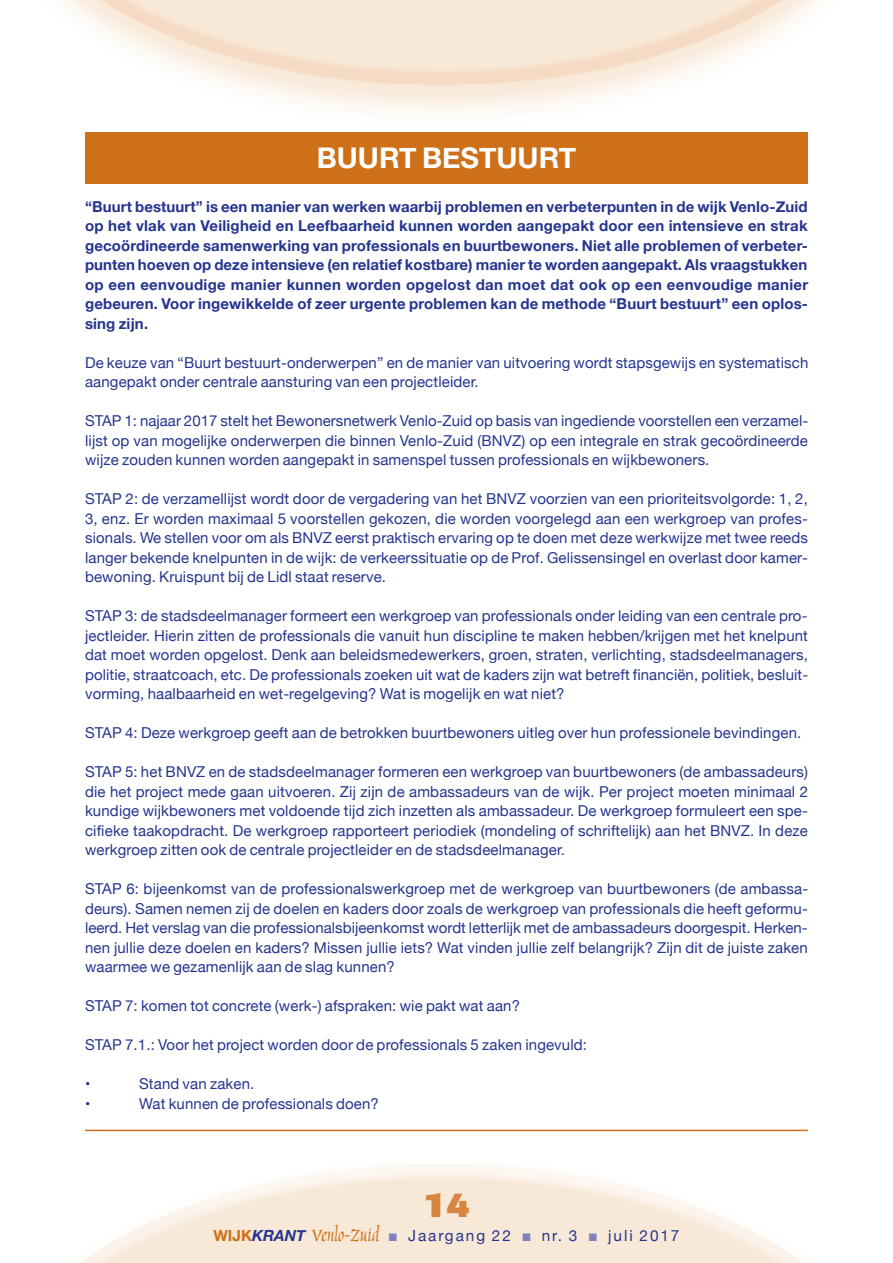
<style>
.page{position:relative;width:893px;height:1263px;background:#fff}
.page>*{position:absolute;margin:0;border:0;box-sizing:border-box;transform-origin:0 0}
.t1{font:800 36px "Imago";color:#d7863f}
.t2{font:700 28.5px "Helvetica Neue";color:#fff}
.t3{font:24.3px "Marigold";color:#ce7018}
.t4{font:15.3px "Helvetica Neue";letter-spacing:.125em;color:#25358f}
.t5{font:15px/19.5px "Helvetica Neue";letter-spacing:.01em;color:#25358f;text-align:justify}
.t6{font:700 15px/19.5px "Helvetica Neue";letter-spacing:.01em;color:#25358f;text-align:justify}
.s1{font-family:"Helvetica Neue";font-weight:700;font-size:15.3px}
.s2{font-family:"Helvetica Neue";font-weight:700;font-style:italic;font-size:15.3px;color:#25358f}
.s3{color:#8282bb}
</style>
<div class="page">
<div style="left:85px;top:132px;width:723px;height:51px;background:#ce7018"></div>
<hr style="left:85px;top:1130px;width:723px;height:1px;background:#ce7018">
<h2 class="t2" style="left:317px;top:136px;width:42px">Buur</h2>
<h2 class="t2" style="left:399px;top:136px;width:119px">t Bestuur</h2>
<h2 class="t2" style="left:559px;top:136px;width:19px">t</h2>
<p class="t6" style="left:85px;top:197px;width:725px">“Buurt bestuurt” is een manier van werken waarbij problemen en verbeterpunten in de wijk Venlo-Zuid op het vlak van Veiligheid en Leefbaarheid kunnen worden aangepakt door een intensieve en strak gecoördineerde samenwerking van professionals en buurtbewoners. Niet alle problemen of verbeter&shy;punten hoeven op deze intensieve (en relatief kostbare) manier te worden aangepakt. Als vraagstukken op een eenvoudige manier kunnen worden opgelost dan moet dat ook op een eenvoudige manier gebeuren. Voor ingewikkelde of zeer urgente problemen kan de methode “Buurt bestuurt” een oplos&shy;sing zijn.</p>
<p class="t5" style="left:85px;top:353px;width:725px">De keuze van “Buurt bestuurt-onderwerpen” en de manier van uitvoering wordt stapsgewijs en systematisch aangepakt onder centrale aansturing van een projectleider.</p>
<p class="t5" style="left:85px;top:412px;width:725px">STAP 1: najaar 2017 stelt het Bewonersnetwerk Venlo-Zuid op basis van ingediende voorstellen een verzamel&shy;lijst op van mogelijke onderwerpen die binnen Venlo-Zuid (BNVZ) op een integrale en strak gecoördineerde wijze zouden kunnen worden aangepakt in samenspel tussen professionals en wijkbewoners.</p>
<p class="t5" style="left:85px;top:490px;width:724px">STAP 2: de verzamellijst wordt door de vergadering van het BNVZ voorzien van een prioriteitsvolgorde: 1, 2, 3, enz. Er worden maximaal 5 voorstellen gekozen, die worden voorgelegd aan een werkgroep van profes&shy;sionals. We stellen voor om als BNVZ eerst praktisch ervaring op te doen met deze werkwijze met twee reeds langer bekende knelpunten in de wijk: de verkeerssituatie op de Prof. Gelissensingel en overlast door kamer&shy;bewoning. Kruispunt bij de Lidl staat reserve.</p>
<p class="t5" style="left:85px;top:607px;width:725px">STAP 3: de stadsdeelmanager formeert een werkgroep van professionals onder leiding van een centrale pro&shy;jectleider. Hierin zitten de professionals die vanuit hun discipline te maken hebben/krijgen met het knelpunt dat moet worden opgelost. Denk aan beleidsmedewerkers, groen, straten, verlichting, stadsdeelmanagers, politie, straatcoach, etc. De professionals zoeken uit wat de kaders zijn wat betreft financiën, politiek, besluit&shy;vorming, haalbaarheid en wet-regelgeving? Wat is mogelijk en wat niet?</p>
<p class="t5" style="left:85px;top:724px;width:718px">STAP 4: Deze werkgroep geeft aan de betrokken buurtbewoners uitleg over hun professionele bevindingen.</p>
<p class="t5" style="left:85px;top:763px;width:725px">STAP 5: het BNVZ en de stadsdeelmanager formeren een werkgroep van buurtbewoners (de ambassadeurs) die het project mede gaan uitvoeren. Zij zijn de ambassadeurs van de wijk. Per project moeten minimaal 2 kundige wijkbewoners met voldoende tijd zich inzetten als ambassadeur. De werkgroep formuleert een spe&shy;cifieke taakopdracht. De werkgroep rapporteert periodiek (mondeling of schriftelijk) aan het BNVZ. In deze werkgroep zitten ook de centrale projectleider en de stadsdeelmanager.</p>
<p class="t5" style="left:85px;top:880px;width:725px">STAP 6: bijeenkomst van de professionalswerkgroep met de werkgroep van buurtbewoners (de ambassa&shy;deurs). Samen nemen zij de doelen en kaders door zoals de werkgroep van professionals die heeft geformu&shy;leerd. Het verslag van die professionalsbijeenkomst wordt letterlijk met de ambassadeurs doorgespit. Herken&shy;nen jullie deze doelen en kaders? Missen jullie iets? Wat vinden jullie zelf belangrijk? Zijn dit de juiste zaken waarmee we gezamenlijk aan de slag kunnen?</p>
<p class="t5" style="left:85px;top:997px;width:436px">STAP 7: komen tot concrete (werk-) afspraken: wie pakt wat aan?</p>
<p class="t5" style="left:85px;top:1036px;width:504px">STAP 7.1.: Voor het project worden door de professionals 5 zaken ingevuld:</p>
<p class="t5" style="left:85px;top:1075px;width:7px">•</p>
<p class="t5" style="left:139px;top:1075px;width:117px">Stand van zaken.</p>
<p class="t5" style="left:85px;top:1094px;width:7px">•</p>
<p class="t5" style="left:139px;top:1094px;width:241px">Wat kunnen de professionals doen?</p>
<h1 class="t1" style="left:423px;top:1182px;width:48px">14</h1>
<h3 class="t3" style="left:213px;top:1220px;width:167px"><span class="s1">WIJK</span><span class="s2">KRANT</span> Venlo-Zuid</h3>
<p class="t4" style="left:389px;top:1224px;width:292px"><span class="s3">■</span> Jaargang 22 <span class="s3">■</span> nr. 3 <span class="s3">■</span> juli 2017</p>
</div>
